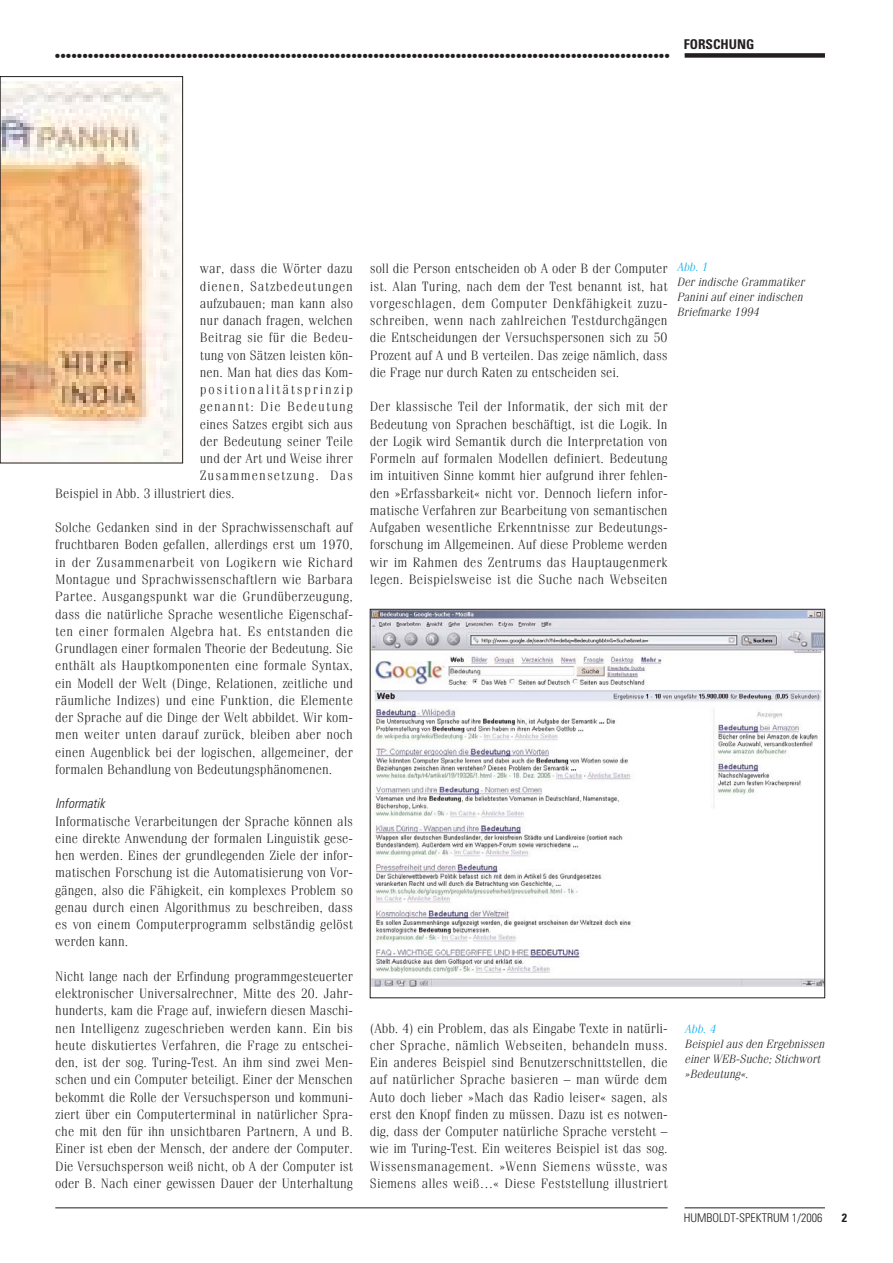
<style>
.page{position:relative;width:893px;height:1263px;background:#fff}
.page>*{position:absolute;margin:0;border:0;box-sizing:border-box;transform-origin:0 0}
.t1{font:18px "Bahamas Heavy Plain";color:#231f20}
.t2{font:300 13.5px/17.2px "Fenice";letter-spacing:.005em;color:#231f20;text-align:justify}
.t3{font:300 13.5px "Fenice";letter-spacing:.08em;color:#231f20}
.t4{font:300 13.5px "Fenice";letter-spacing:.06em;color:#231f20}
.t5{font:300 13.5px "Fenice";letter-spacing:.025em;color:#231f20}
.t6{font:300 13.5px "Fenice";letter-spacing:.135em;color:#231f20}
.t7{font:italic 300 condensed 13.5px "Univers";color:#231f20}
.t8{font:700 condensed 13.5px "Univers";color:#231f20}
.t9{font:italic 300 12px/15px "Fenice";color:#231f20}
.t10{font:300 condensed 12px "Univers";color:#231f20}
.t11{font:italic 300 12px "Fenice";color:#00aeef}
.t12{font:700 condensed 12px "Univers";color:#231f20}
</style>
<div class="page">
<hr style="left:55px;top:1207px;width:613px;height:1px;background:#231f20">
<hr style="left:685px;top:1207px;width:140px;height:1px;background:#231f20">
<div style="left:685px;top:53px;width:140px;height:5px;background:#231f20"></div>
<img style="left:2px;top:81px;width:179px;height:380px">
<div style="left:0;top:76px;width:183px;height:387px;border:1px solid #231f20"></div>
<img style="left:372px;top:611px;width:451px;height:375px">
<h1 class="t1" style="left:55px;top:45px;width:616px">................................................................................................................</h1>
<p class="t8" style="left:684px;top:40px;width:72px">FORSCHUNG</p>
<p class="t2" style="left:200px;top:261px;width:155px">war, dass die Wörter dazu</p>
<p class="t4" style="left:200px;top:281px;width:155px">dienen, Satzbedeutungen</p>
<p class="t2" style="left:200px;top:296px;width:155px">aufzubauen; man kann also</p>
<p class="t2" style="left:200px;top:313px;width:155px">nur danach fragen, welchen</p>
<p class="t5" style="left:200px;top:333px;width:155px">Beitrag sie für die Bedeu-</p>
<p class="t2" style="left:200px;top:348px;width:155px">tung von Sätzen leisten kön-</p>
<p class="t2" style="left:200px;top:365px;width:155px">nen. Man hat dies das Kom-</p>
<p class="t6" style="left:200px;top:385px;width:155px">positionalitätsprinzip</p>
<p class="t3" style="left:200px;top:402px;width:155px">genannt: Die Bedeutung</p>
<p class="t2" style="left:200px;top:417px;width:155px">eines Satzes ergibt sich aus</p>
<p class="t2" style="left:200px;top:434px;width:155px">der Bedeutung seiner Teile</p>
<p class="t2" style="left:200px;top:451px;width:155px">und der Art und Weise ihrer</p>
<p class="t3" style="left:200px;top:471px;width:155px">Zusammensetzung. Das</p>
<p class="t2" style="left:55px;top:486px;width:181px">Beispiel in Abb. 3 illustriert dies.</p>
<p class="t2" style="left:55px;top:520px;width:299px">Solche Gedanken sind in der Sprachwissenschaft auf fruchtbaren Boden gefallen, allerdings erst um 1970, in der Zusammenarbeit von Logikern wie Richard Montague und Sprachwissenschaftlern wie Barbara Partee. Ausgangspunkt war die Grundüberzeugung, dass die natürliche Sprache wesentliche Eigenschaf&shy;ten einer formalen Algebra hat. Es entstanden die Grundlagen einer formalen Theorie der Bedeutung. Sie enthält als Hauptkomponenten eine formale Syntax, ein Modell der Welt (Dinge, Relationen, zeitliche und räumliche Indizes) und eine Funktion, die Elemente der Sprache auf die Dinge der Welt abbildet. Wir kom&shy;men weiter unten darauf zurück, bleiben aber noch einen Augenblick bei der logischen, allgemeiner, der formalen Behandlung von Bedeutungsphänomenen.</p>
<p class="t7" style="left:55px;top:798px;width:51px">Informatik</p>
<p class="t2" style="left:55px;top:813px;width:299px">Informatische Verarbeitungen der Sprache können als eine direkte Anwendung der formalen Linguistik gese&shy;hen werden. Eines der grundlegenden Ziele der infor&shy;matischen Forschung ist die Automatisierung von Vor&shy;gängen, also die Fähigkeit, ein komplexes Problem so genau durch einen Algorithmus zu beschreiben, dass es von einem Computerprogramm selbständig gelöst werden kann.</p>
<p class="t2" style="left:55px;top:969px;width:299px">Nicht lange nach der Erfindung programmgesteuerter elektronischer Universalrechner, Mitte des 20. Jahr&shy;hunderts, kam die Frage auf, inwiefern diesen Maschi&shy;nen Intelligenz zugeschrieben werden kann. Ein bis heute diskutiertes Verfahren, die Frage zu entschei&shy;den, ist der sog. Turing-Test. An ihm sind zwei Men&shy;schen und ein Computer beteiligt. Einer der Menschen bekommt die Rolle der Versuchsperson und kommuni&shy;ziert über ein Computerterminal in natürlicher Spra&shy;che mit den für ihn unsichtbaren Partnern, A und B.<br>Einer ist eben der Mensch, der andere der Computer.<br>Die Versuchsperson weiß nicht, ob A der Computer ist oder B. Nach einer gewissen Dauer der Unterhaltung</p>
<p class="t2" style="left:370px;top:261px;width:299px">soll die Person entscheiden ob A oder B der Computer ist. Alan Turing, nach dem der Test benannt ist, hat vorgeschlagen, dem Computer Denkfähigkeit zuzu&shy;schreiben, wenn nach zahlreichen Testdurchgängen die Entscheidungen der Versuchspersonen sich zu 50<br>Prozent auf A und B verteilen. Das zeige nämlich, dass die Frage nur durch Raten zu entscheiden sei.</p>
<p class="t2" style="left:370px;top:399px;width:299px">Der klassische Teil der Informatik, der sich mit der Bedeutung von Sprachen beschäftigt, ist die Logik. In der Logik wird Semantik durch die Interpretation von Formeln auf formalen Modellen definiert. Bedeutung im intuitiven Sinne kommt hier aufgrund ihrer fehlen&shy;den »Erfassbarkeit« nicht vor. Dennoch liefern infor&shy;matische Verfahren zur Bearbeitung von semantischen Aufgaben wesentliche Erkenntnisse zur Bedeutungs&shy;forschung im Allgemeinen. Auf diese Probleme werden wir im Rahmen des Zentrums das Hauptaugenmerk legen. Beispielsweise ist die Suche nach Webseiten</p>
<p class="t11" style="left:677px;top:263px;width:34px">Abb. 1</p>
<p class="t9" style="left:677px;top:276px;width:131px">Der indische Grammatiker<br>Panini auf einer indischen<br>Briefmarke 1994</p>
<p class="t2" style="left:370px;top:1020px;width:299px">(Abb. 4) ein Problem, das als Eingabe Texte in natürli&shy;cher Sprache, nämlich Webseiten, behandeln muss.<br>Ein anderes Beispiel sind Benutzerschnittstellen, die auf natürlicher Sprache basieren – man würde dem Auto doch lieber »Mach das Radio leiser« sagen, als erst den Knopf finden zu müssen. Dazu ist es notwen&shy;dig, dass der Computer natürliche Sprache versteht – wie im Turing-Test. Ein weiteres Beispiel ist das sog.<br>Wissensmanagement. »Wenn Siemens wüsste, was Siemens alles weiß…« Diese Feststellung illustriert</p>
<p class="t11" style="left:685px;top:1025px;width:34px">Abb. 4</p>
<p class="t9" style="left:685px;top:1037px;width:144px">Beispiel aus den Ergebnissen einer WEB-Suche; Stichwort »Bedeutung«.</p>
<p class="t10" style="left:684px;top:1213px;width:140px">HUMBOLDT-SPEKTRUM 1/2006</p>
<p class="t12" style="left:842px;top:1213px;width:7px">2</p>
</div>
